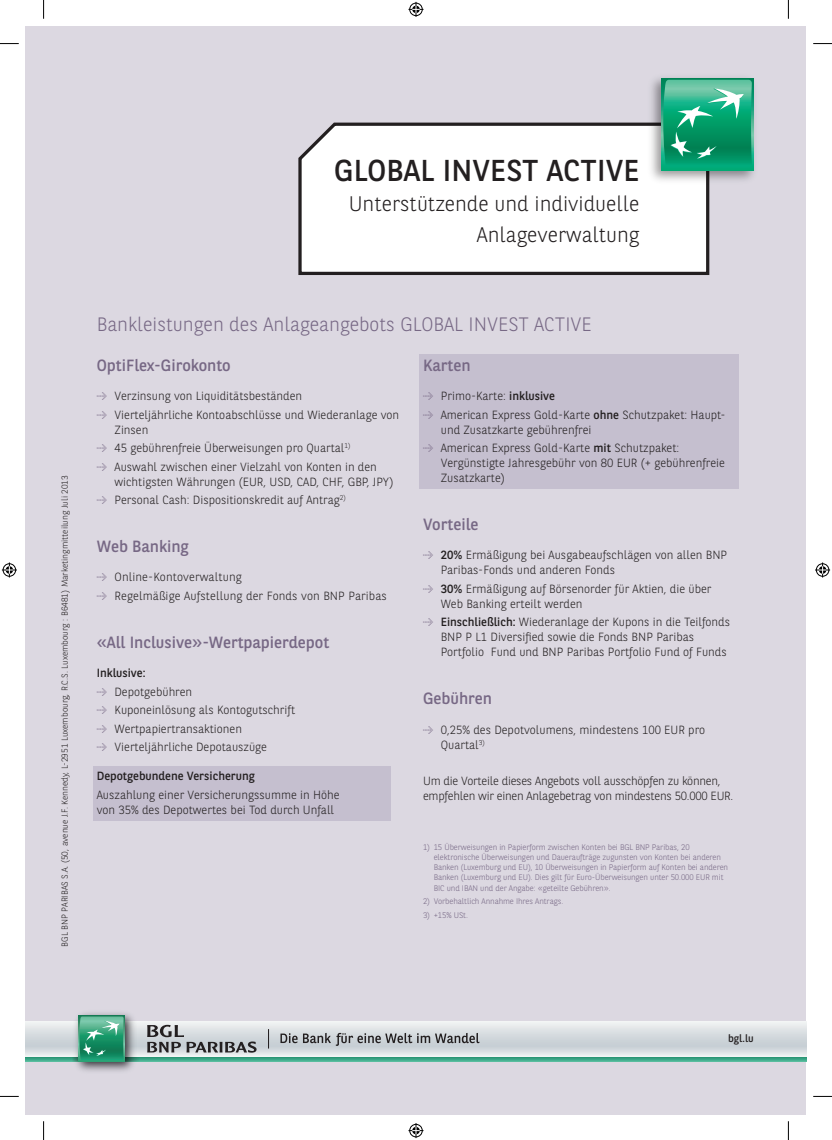
<style>
.page{position:relative;width:832px;height:1140px;background:#fff}
.page>*{position:absolute;margin:0;border:0;box-sizing:border-box;transform-origin:0 0}
.t1{font:30.12px "BNPP Sans";letter-spacing:.005em;color:#231f20}
.t2{font:300 21px/30.5px "BNPP Sans";color:#231f20;text-align:right}
.t3{font:300 19.38px "BNPP Sans";color:#776885}
.t4{font:16.25px "BNPP Sans";color:#776885}
.t5{font:300 11.88px/18.5px "BNPP Sans";color:#231f20}
.t6{font:300 11.88px/15px "BNPP Sans";letter-spacing:-.02em;color:#231f20}
.t7{font:11.88px "BNPP Sans";color:#231f20}
.t8{font:10.5px "BNPP Sans";color:#231f20}
.t9{font:300 8.75px "BNPP Sans";color:#231f20}
.t10{font:300 8.12px/10px "BNPP Sans";letter-spacing:-.01em;color:#776885}
.s1{font-family:"Arrow Dynamic";font-weight:700;color:#776885}
.s2{font-weight:400}
</style>
<div class="page">
<div style="left:26px;top:26px;width:779px;height:1088px;background:#dcd8e1"></div>
<div style="left:419px;top:354px;width:319px;height:135px;background:#c5bfcf"></div>
<div style="left:93px;top:766px;width:298px;height:54px;background:#c5bfcf"></div>
<svg style="left:298px;top:122px;width:412px;height:153px;background:#f2f2f2"></svg>
<div style="left:26px;top:1056px;width:779px;height:5px;background:#369e7f"></div>
<svg style="left:26px;top:1021px;width:779px;height:35px"></svg>
<img style="left:70px;top:1012px;width:69px;height:60px">
<div style="left:78px;top:1015px;width:46px;height:46px;background:#147953"></div>
<svg style="left:69px;top:1016px;width:187px;height:45px"></svg>
<svg style="left:268px;top:1029px;width:1px;height:19px"></svg>
<svg style="left:280px;top:1033px;width:17px;height:10px"></svg>
<svg style="left:303px;top:1032px;width:176px;height:13px"></svg>
<img style="left:644px;top:77px;width:110px;height:110px">
<svg style="left:661px;top:78px;width:92px;height:92px"></svg>
<svg style="left:663px;top:80px;width:88px;height:87px;background:#2cab82"></svg>
<svg style="left:0;top:43px;width:19px;height:1px"></svg>
<svg style="left:813px;top:43px;width:18px;height:1px"></svg>
<svg style="left:0;top:1095px;width:19px;height:2px"></svg>
<svg style="left:813px;top:1095px;width:18px;height:2px"></svg>
<svg style="left:43px;top:0;width:1px;height:19px"></svg>
<svg style="left:43px;top:1121px;width:1px;height:18px"></svg>
<svg style="left:787px;top:0;width:1px;height:19px"></svg>
<svg style="left:787px;top:1121px;width:1px;height:18px"></svg>
<svg style="left:408px;top:2px;width:15px;height:15px"></svg>
<svg style="left:408px;top:1123px;width:15px;height:15px"></svg>
<svg style="left:2px;top:562px;width:15px;height:15px"></svg>
<svg style="left:815px;top:562px;width:14px;height:15px"></svg>
<h1 class="t1" style="left:334px;top:149px;width:289px">Global Invest ACTIVE</h1>
<h2 class="t2" style="left:348px;top:187px;width:292px">Unterstützende und individuelle<br>Anlageverwaltung</h2>
<p class="t9" style="left:59px;top:946px;width:473px;rotate:-90deg">BGL BNP PARIBAS S.A. (50, avenue J.F. Kennedy, L-2951 Luxembourg, R.C.S. Luxembourg : B6481) Marketingmitteilung Juli 2013</p>
<h3 class="t3" style="left:97px;top:311px;width:496px">Bankleistungen des Anlageangebots GLOBAL INVEST ACTIVE</h3>
<h3 class="t4" style="left:97px;top:354px;width:135px">OptiFlex-Girokonto</h3>
<p class="t5" style="left:97px;top:386px;width:304px"><span class="s1">_</span> Verzinsung von Liquiditätsbeständen<br><span class="s1">_</span> Vierteljährliche Kontoabschlüsse und Wiederanlage von</p>
<p class="t5" style="left:97px;top:420px;width:281px;text-indent:18px">Zinsen<br><span class="s1">_</span> 45 gebührenfreie Überweisungen pro Quartal<sup>1)<br></sup><span class="s1">_</span> Auswahl zwischen einer Vielzahl von Konten in den</p>
<p class="t5" style="left:97px;top:472px;width:298px;text-indent:18px">wichtigsten Währungen (EUR, USD, CAD, CHF, GBP, JPY) <span class="s1">_</span> Personal Cash: Dispositionskredit auf Antrag<sup>2)</sup></p>
<h3 class="t4" style="left:97px;top:535px;width:93px">Web Banking</h3>
<p class="t5" style="left:97px;top:567px;width:291px"><span class="s1">_</span> Online-Kontoverwaltung<br><span class="s1">_</span> Regelmäßige Aufstellung der Fonds von BNP Paribas</p>
<h3 class="t4" style="left:97px;top:631px;width:234px">«All Inclusive»-Wertpapierdepot</h3>
<p class="t5" style="left:97px;top:663px;width:200px"><span class="s2">Inklusive:<br></span><span class="s1">_</span> Depotgebühren<br><span class="s1">_</span> Kuponeinlösung als Kontogutschrift <span class="s1">_</span> Wertpapiertransaktionen<br><span class="s1">_</span> Vierteljährliche Depotauszüge</p>
<p class="t7" style="left:97px;top:768px;width:159px">Depotgebundene Versicherung</p>
<p class="t5" style="left:97px;top:786px;width:244px;line-height:15px">Auszahlung einer Versicherungssumme in Höhe von 35% des Depotwertes bei Tod durch Unfall</p>
<h3 class="t4" style="left:423px;top:354px;width:49px">Karten</h3>
<p class="t5" style="left:423px;top:386px;width:304px"><span class="s1">_</span> Primo-Karte: <span class="s2">inklusive<br></span><span class="s1">_</span> American Express Gold-Karte <span class="s2">ohne</span> Schutzpaket: Haupt-</p>
<p class="t5" style="left:423px;top:420px;width:257px;text-indent:18px">und Zusatzkarte gebührenfrei<br><span class="s1">_</span> American Express Gold-Karte <span class="s2">mit</span> Schutzpaket:</p>
<p class="t5" style="left:440px;top:455px;width:285px;line-height:15px">Vergünstigte Jahresgebühr von 80 EUR (+ gebührenfreie<br>Zusatzkarte)</p>
<h3 class="t4" style="left:423px;top:513px;width:57px">Vorteile</h3>
<p class="t5" style="left:440px;top:547px;width:288px;line-height:15px;text-indent:-18px"><span class="s1">_</span> <span class="s2">20%</span> Ermäßigung bei Ausgabeaufschlägen von allen BNP<br>Paribas-Fonds und anderen Fonds</p>
<p class="t5" style="left:440px;top:580px;width:272px;line-height:15px;text-indent:-18px"><span class="s1">_</span> <span class="s2">30%</span> Ermäßigung auf Börsenorder für Aktien, die über<br>Web Banking erteilt werden</p>
<p class="t5" style="left:440px;top:614px;width:291px;line-height:15px;text-indent:-18px"><span class="s1">_</span> <span class="s2">Einschließlich:</span> Wiederanlage der Kupons in die Teilfonds<br>BNP P L1 Diversified sowie die Fonds BNP Paribas<br>Portfolio Fund und BNP Paribas Portfolio Fund of Funds</p>
<h3 class="t4" style="left:423px;top:687px;width:70px">Gebühren</h3>
<p class="t5" style="left:440px;top:721px;width:266px;line-height:15px;text-indent:-18px"><span class="s1">_</span> 0,25% des Depotvolumens, mindestens 100 EUR pro<br>Quartal<sup>3)</sup></p>
<p class="t6" style="left:423px;top:772px;width:311px">Um die Vorteile dieses Angebots voll ausschöpfen zu können, empfehlen wir einen Anlagebetrag von mindestens 50.000 EUR.</p>
<p class="t10" style="left:433px;top:842px;width:296px;text-indent:-11px">1) 15 Überweisungen in Papierform zwischen Konten bei BGL BNP Paribas, 20 elektronische Überweisungen und Daueraufträge zugunsten von Konten bei anderen Banken (Luxemburg und EU), 10 Überweisungen in Papierform auf Konten bei anderen Banken (Luxemburg und EU). Dies gilt für Euro-Überweisungen unter 50.000 EUR mit BIC und IBAN und der Angabe: «geteilte Gebühren».</p>
<p class="t10" style="left:423px;top:895px;width:141px">2) Vorbehaltlich Annahme Ihres Antrags.</p>
<p class="t10" style="left:423px;top:909px;width:46px">3) +15% USt.</p>
<p class="t8" style="left:727px;top:1031px;width:27px">bgl.lu</p>
</div>
